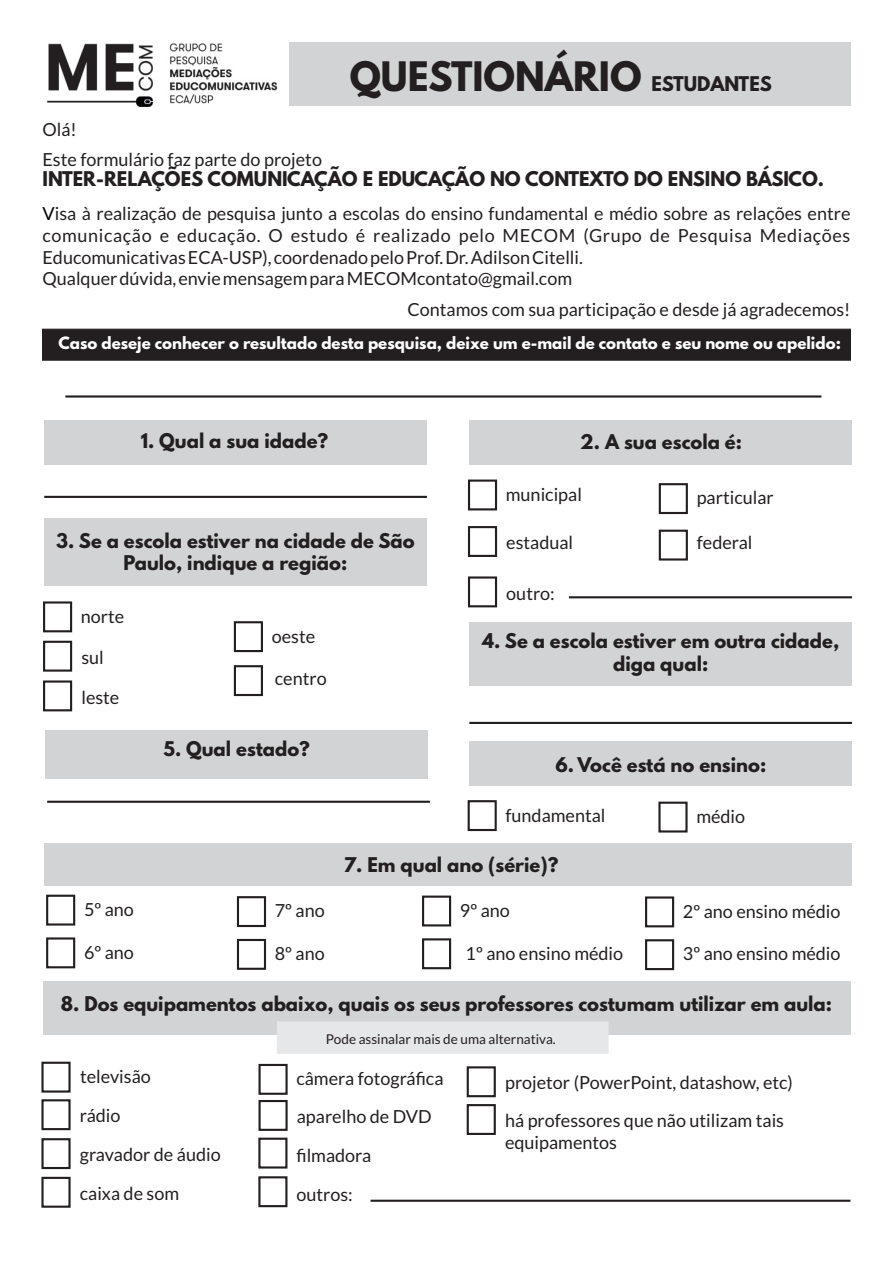
<style>
.page{position:relative;width:893px;height:1263px;background:#fff}
.page>*{position:absolute;margin:0;border:0;box-sizing:border-box;transform-origin:0 0}
.t1{font:700 36px "League Spartan";color:#231f20}
.t2{font:18px/21.6px "Lato";color:#231f20}
.t3{font:700 18px/22.5px "League Spartan";color:#231f20;text-align:center}
.t4{font:700 15px "League Spartan";color:#fff}
.t5{font:13.5px "Lato";color:#231f20}
.s1{font-size:18px}
.s2{color:#000}
</style>
<div class="page">
<div style="left:289px;top:43px;width:561px;height:63px;background:#d1d3d4"></div>
<svg style="left:42px;top:328px;width:809px;height:33px;background:#292526"></svg>
<hr style="left:65px;top:395px;width:756px;height:3px;background:#231f20">
<img style="left:46px;top:43px;width:108px;height:63px">
<img style="left:169px;top:43px;width:109px;height:61px">
<div style="left:44px;top:420px;width:383px;height:45px;background:#d1d3d4"></div>
<hr style="left:44px;top:496px;width:383px;height:2px;background:#231f20">
<div style="left:469px;top:420px;width:383px;height:45px;background:#d1d3d4"></div>
<div style="left:468px;top:479px;width:29px;height:31px;border:2px solid #231f20"></div>
<div style="left:468px;top:526px;width:29px;height:31px;border:2px solid #231f20"></div>
<div style="left:659px;top:483px;width:29px;height:31px;border:2px solid #231f20"></div>
<div style="left:659px;top:530px;width:29px;height:30px;border:2px solid #231f20"></div>
<div style="left:468px;top:576px;width:29px;height:31px;border:2px solid #231f20"></div>
<hr style="left:569px;top:596px;width:283px;height:2px;background:#231f20">
<div style="left:44px;top:518px;width:383px;height:68px;background:#d1d3d4"></div>
<div style="left:43px;top:601px;width:29px;height:31px;border:2px solid #231f20"></div>
<div style="left:43px;top:641px;width:29px;height:31px;border:2px solid #231f20"></div>
<div style="left:43px;top:680px;width:29px;height:31px;border:2px solid #231f20"></div>
<div style="left:234px;top:621px;width:29px;height:31px;border:2px solid #231f20"></div>
<div style="left:234px;top:665px;width:29px;height:31px;border:2px solid #231f20"></div>
<div style="left:469px;top:622px;width:383px;height:63px;background:#d1d3d4"></div>
<hr style="left:469px;top:722px;width:383px;height:2px;background:#231f20">
<div style="left:469px;top:742px;width:382px;height:44px;background:#d1d3d4"></div>
<div style="left:468px;top:800px;width:29px;height:31px;border:2px solid #231f20"></div>
<div style="left:658px;top:802px;width:30px;height:30px;border:2px solid #231f20"></div>
<div style="left:45px;top:730px;width:383px;height:48px;background:#d1d3d4"></div>
<hr style="left:47px;top:801px;width:383px;height:2px;background:#231f20">
<div style="left:43px;top:981px;width:807px;height:54px;background:#d1d3d4"></div>
<div style="left:41px;top:1062px;width:30px;height:30px;border:2px solid #231f20"></div>
<div style="left:41px;top:1099px;width:30px;height:31px;border:2px solid #231f20"></div>
<div style="left:41px;top:1138px;width:30px;height:31px;border:2px solid #231f20"></div>
<div style="left:258px;top:1064px;width:30px;height:31px;border:2px solid #231f20"></div>
<div style="left:258px;top:1138px;width:29px;height:30px;border:2px solid #231f20"></div>
<div style="left:467px;top:1066px;width:29px;height:31px;border:2px solid #231f20"></div>
<div style="left:258px;top:1100px;width:30px;height:31px;border:2px solid #231f20"></div>
<hr style="left:371px;top:1200px;width:479px;height:2px;background:#231f20">
<div style="left:467px;top:1104px;width:29px;height:31px;border:2px solid #231f20"></div>
<div style="left:277px;top:1021px;width:332px;height:33px;background:#e6e7e8"></div>
<div style="left:44px;top:843px;width:808px;height:43px;background:#d1d3d4"></div>
<div style="left:46px;top:937px;width:29px;height:31px;border:2px solid #231f20"></div>
<div style="left:237px;top:939px;width:29px;height:31px;border:2px solid #231f20"></div>
<div style="left:422px;top:938px;width:29px;height:31px;border:2px solid #231f20"></div>
<div style="left:645px;top:939px;width:29px;height:31px;border:2px solid #231f20"></div>
<div style="left:46px;top:895px;width:29px;height:30px;border:2px solid #231f20"></div>
<div style="left:237px;top:896px;width:29px;height:31px;border:2px solid #231f20"></div>
<div style="left:422px;top:895px;width:29px;height:31px;border:2px solid #231f20"></div>
<div style="left:645px;top:896px;width:29px;height:31px;border:2px solid #231f20"></div>
<div style="left:41px;top:1177px;width:30px;height:31px;border:2px solid #231f20"></div>
<div style="left:258px;top:1176px;width:29px;height:31px;border:2px solid #231f20"></div>
<h1 class="t1" style="left:350px;top:64px;width:424px">QUESTIONÁRIO <span class="s1">ESTUDANTES</span></h1>
<p class="t2" style="left:43px;top:115px;width:281px;line-height:30.6px">Olá!<br>Este formulário faz parte do projeto</p>
<p class="t3" style="left:43px;top:171px;width:783px">INTER-RELAÇÕES COMUNICAÇÃO E EDUCAÇÃO NO CONTEXTO DO ENSINO BÁSICO.</p>
<p class="t2" style="left:43px;top:204px;width:809px;text-align:justify"><span class="s2">V</span>isa à realização de pesquisa junto a escolas do ensino fundamental e médio sobre as relações entre comunicação e educação. O estudo é realizado pelo MECOM (Grupo de Pesquisa Mediações Educomunicativas ECA-USP), coordenado pelo Prof. Dr. Adilson Citelli.</p>
<p class="t2" style="left:407px;top:299px;width:444px">Contamos com sua participação e desde já agradecemos!</p>
<p class="t2" style="left:42px;top:269px;width:531px">Qualquer dúvida, envie mensagem para MECOMcontato@gmail.com</p>
<p class="t4" style="left:59px;top:338px;width:784px">Caso deseje conhecer o resultado desta pesquisa, deixe um e-mail de contato e seu nome ou apelido:</p>
<p class="t3" style="left:141px;top:432px;width:189px">1. Qual a sua idade?</p>
<p class="t3" style="left:580px;top:433px;width:163px">2. A sua escola é:</p>
<p class="t2" style="left:506px;top:485px;width:78px">municipal</p>
<p class="t2" style="left:506px;top:533px;width:68px">estadual</p>
<p class="t2" style="left:697px;top:533px;width:57px">federal</p>
<p class="t2" style="left:697px;top:488px;width:79px">particular</p>
<p class="t3" style="left:56px;top:532px;width:360px">3. Se a escola estiver na cidade de São<br>Paulo, indique a região:</p>
<p class="t2" style="left:81px;top:606px;width:45px">norte</p>
<p class="t2" style="left:81px;top:647px;width:24px">sul</p>
<p class="t2" style="left:81px;top:687px;width:39px">leste</p>
<p class="t2" style="left:506px;top:583px;width:50px">outro:</p>
<p class="t2" style="left:272px;top:626px;width:45px">oeste</p>
<p class="t2" style="left:275px;top:669px;width:53px">centro</p>
<p class="t3" style="left:482px;top:633px;width:359px">4. Se a escola estiver em outra cidade, diga qual:</p>
<p class="t3" style="left:163px;top:741px;width:148px">5. Qual estado?</p>
<p class="t3" style="left:555px;top:756px;width:212px">6. Você está no ensino:</p>
<p class="t2" style="left:506px;top:805px;width:101px">fundamental</p>
<p class="t2" style="left:696px;top:807px;width:50px">médio</p>
<p class="t3" style="left:344px;top:856px;width:216px">7. Em qual ano (série)?</p>
<p class="t2" style="left:84px;top:900px;width:51px">5º ano</p>
<p class="t2" style="left:275px;top:901px;width:51px">7º ano</p>
<p class="t2" style="left:460px;top:901px;width:51px">9º ano</p>
<p class="t2" style="left:683px;top:901px;width:159px">2º ano ensino médio</p>
<p class="t2" style="left:84px;top:942px;width:51px">6º ano</p>
<p class="t2" style="left:275px;top:944px;width:51px">8º ano</p>
<p class="t2" style="left:466px;top:943px;width:159px">1º ano ensino médio</p>
<p class="t2" style="left:683px;top:944px;width:159px">3º ano ensino médio</p>
<p class="t3" style="left:61px;top:996px;width:773px">8. Dos equipamentos abaixo, quais os seus professores costumam utilizar em aula:</p>
<p class="t5" style="left:326px;top:1033px;width:231px">Pode assinalar mais de uma alternativa.</p>
<p class="t2" style="left:80px;top:1058px;width:142px;line-height:39px">televisão<br>rádio<br>gravador de áudio</p>
<p class="t2" style="left:296px;top:1069px;width:149px">câmera fotográfica</p>
<p class="t2" style="left:505px;top:1073px;width:289px">projetor (PowerPoint, datashow, etc)</p>
<p class="t2" style="left:297px;top:1106px;width:136px">aparelho de DVD</p>
<p class="t2" style="left:505px;top:1111px;width:281px">há professores que não utilizam tais equipamentos</p>
<p class="t2" style="left:296px;top:1146px;width:76px">filmadora</p>
<p class="t2" style="left:80px;top:1183px;width:101px">caixa de som</p>
<p class="t2" style="left:296px;top:1184px;width:58px">outros:</p>
</div>
